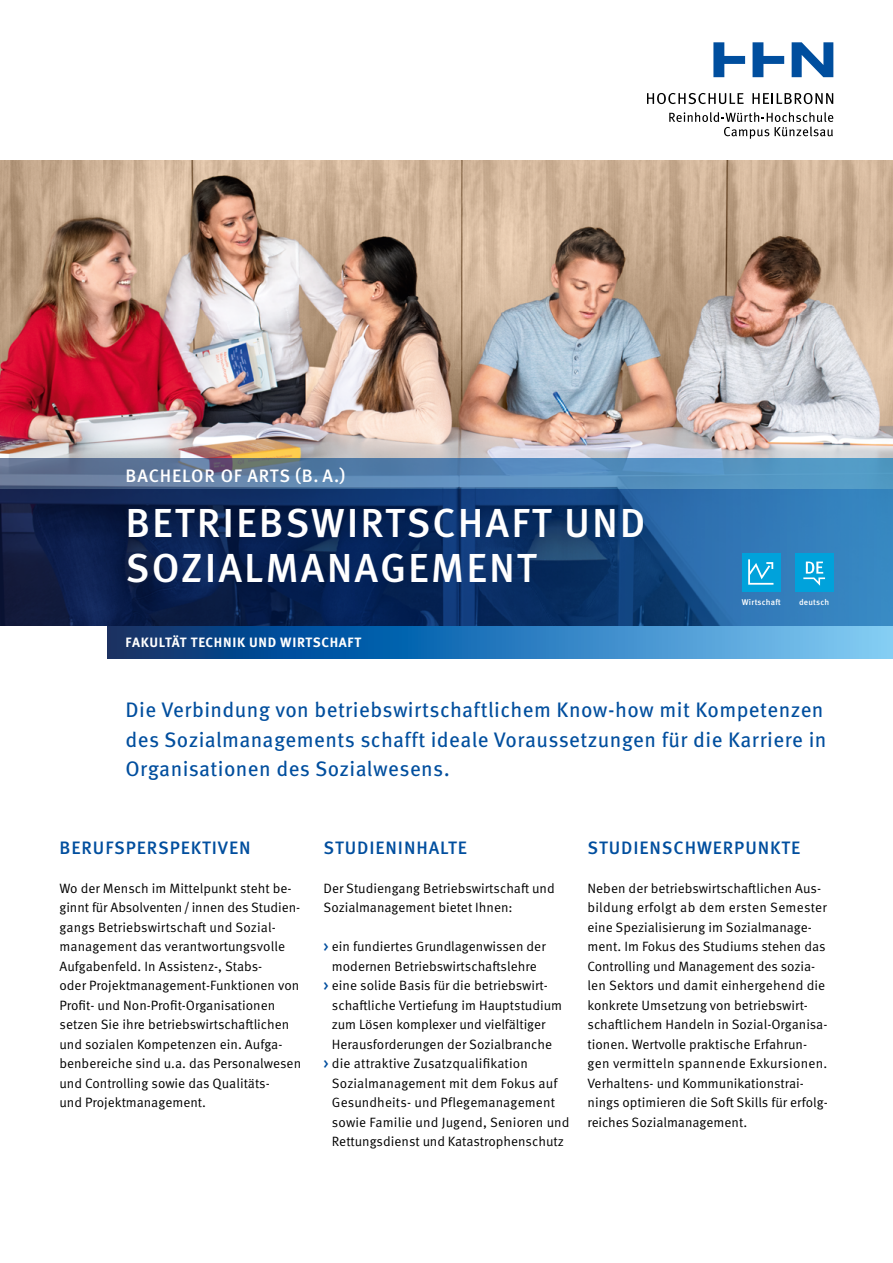
<style>
.page{position:relative;width:893px;height:1263px;background:#fff}
.page>*{position:absolute;margin:0;border:0;box-sizing:border-box;transform-origin:0 0}
.HHN_FS_Headline_Stud{font:500 40.5px/44.7px "Meta OT";letter-spacing:.05em;color:#fff}
.HHN_FS_Vorspanntext{font:21px "Meta OT";letter-spacing:.02em;color:#004e9e}
.HHN_FS_Copy_Headline{font:500 18px "Meta OT";letter-spacing:.05em;color:#004e9e}
.HHN_FS_Overline_Absc{font:500 18px "Meta OT";letter-spacing:.045em;color:#fff}
.HHN_FS_Copytext{font:13.5px/19.5px "Meta OT Norm";color:#000}
.HHN_Factsheet_Copy{font:13.5px/19.5px "Meta OT Norm";color:#000}
.HHN_FS_Subline_Fakul{font:700 13.5px "Meta OT";letter-spacing:.05em;color:#fff}
.t1{font:500 8.4px "Meta OT";letter-spacing:.025em;color:#fff}
.s1{font-family:"Meta OT";font-weight:500;color:#004e9e}
</style>
<div class="page">
<img style="left:0;top:160px;width:893px;height:298px">
<svg style="left:647px;top:93px;width:97px;height:11px"></svg>
<svg style="left:752px;top:93px;width:81px;height:11px"></svg>
<svg style="left:713px;top:42px;width:120px;height:35px"></svg>
<svg style="left:669px;top:112px;width:164px;height:27px"></svg>
<svg style="left:0;top:458px;width:893px;height:32px;background:#5784ad"></svg>
<svg style="left:0;top:490px;width:893px;height:136px;background:#133a6e"></svg>
<div style="left:795px;top:553px;width:38px;height:39px;background:#00a2db"></div>
<svg style="left:803px;top:562px;width:22px;height:24px"></svg>
<div style="left:742px;top:553px;width:39px;height:39px;background:#00a2db"></div>
<svg style="left:748px;top:559px;width:25px;height:26px"></svg>
<svg style="left:107px;top:626px;width:786px;height:32px;background:#2f79b7"></svg>
<p class="HHN_FS_Overline_Absc" style="left:126px;top:464px;width:221px">BACHELOR OF ARTS (B. A.)</p>
<p class="HHN_FS_Headline_Stud" style="left:126px;top:501px;width:521px">BETRIEBSWIRTSCHAFT UND<br>SOZIALMANAGEMENT</p>
<p class="HHN_FS_Subline_Fakul" style="left:126px;top:634px;width:237px">FAKULTÄT TECHNIK UND WIRTSCHAFT</p>
<p class="t1" style="left:742px;top:597px;width:40px">Wirtschaft</p>
<p class="t1" style="left:799px;top:597px;width:32px">deutsch</p>
<p class="HHN_FS_Vorspanntext" style="left:126px;top:697px;width:700px">Die Verbindung von betriebswirtschaftlichem Know-how mit Kompetenzen</p>
<p class="HHN_FS_Vorspanntext" style="left:126px;top:726px;width:702px">des Sozialmanagements schafft ideale Voraussetzungen für die Karriere in</p>
<p class="HHN_FS_Vorspanntext" style="left:126px;top:756px;width:326px">Organisationen des Sozialwesens.</p>
<p class="HHN_FS_Copy_Headline" style="left:60px;top:836px;width:192px">BERUFSPERSPEKTIVEN</p>
<p class="HHN_Factsheet_Copy" style="left:60px;top:878px;width:243px">Wo der Mensch im Mittelpunkt steht be&shy;ginnt für Absolventen/ innen des Studien&shy;gangs Betriebswirtschaft und Sozial&shy;management das verantwortungsvolle Aufgabenfeld. In Assistenz-, Stabs-<br>oder Projektmanagement-Funktionen von Profit- und Non-Profit-Organisationen setzen Sie ihre betriebswirtschaftlichen und sozialen Kompetenzen ein. Aufga&shy;benbereiche sind u.a. das Personalwesen und Controlling sowie das Qualitäts-</p>
<p class="HHN_Factsheet_Copy" style="left:60px;top:1093px;width:148px">und Projektmanagement.</p>
<p class="HHN_FS_Copy_Headline" style="left:324px;top:836px;width:145px">STUDIENINHALTE</p>
<p class="HHN_FS_Copytext" style="left:324px;top:878px;width:233px">Der Studiengang Betriebswirtschaft und<br>Sozialmanagement bietet Ihnen:</p>
<p class="HHN_FS_Copytext" style="left:324px;top:937px;width:224px;text-align:center"><span class="s1">&gt;</span> ein fundiertes Grundlagenwissen der modernen Betriebswirtschaftslehre</p>
<p class="HHN_FS_Copytext" style="left:332px;top:976px;width:232px;text-indent:-8px"><span class="s1">&gt;</span> eine solide Basis für die betriebswirt&shy;schaftliche Vertiefung im Hauptstudium zum Lösen komplexer und vielfältiger Herausforderungen der Sozialbranche</p>
<p class="HHN_FS_Copytext" style="left:332px;top:1054px;width:239px;text-indent:-8px"><span class="s1">&gt;</span> die attraktive Zusatzqualifikation Sozialmanagement mit dem Fokus auf Gesundheits- und Pflegemanagement sowie Familie und Jugend, Senioren und Rettungsdienst und Katastrophenschutz</p>
<p class="HHN_FS_Copy_Headline" style="left:588px;top:836px;width:214px">STUDIENSCHWERPUNKTE</p>
<p class="HHN_FS_Copytext" style="left:587px;top:878px;width:241px">Neben der betriebswirtschaftlichen Aus&shy;bildung erfolgt ab dem ersten Semester eine Spezialisierung im Sozialmanage&shy;ment. Im Fokus des Studiums stehen das Controlling und Management des sozia&shy;len Sektors und damit einhergehend die konkrete Umsetzung von betriebswirt&shy;schaftlichem Handeln in Sozial-Organisa&shy;tionen. Wertvolle praktische Erfahrun-</p>
<p class="HHN_FS_Copytext" style="left:587px;top:1054px;width:241px">gen vermitteln spannende Exkursionen.<br>Verhaltens- und Kommunikationstrai-</p>
<p class="HHN_FS_Copytext" style="left:587px;top:1093px;width:242px">nings optimieren die Soft Skills für erfolg&shy;reiches Sozialmanagement.</p>
</div>
